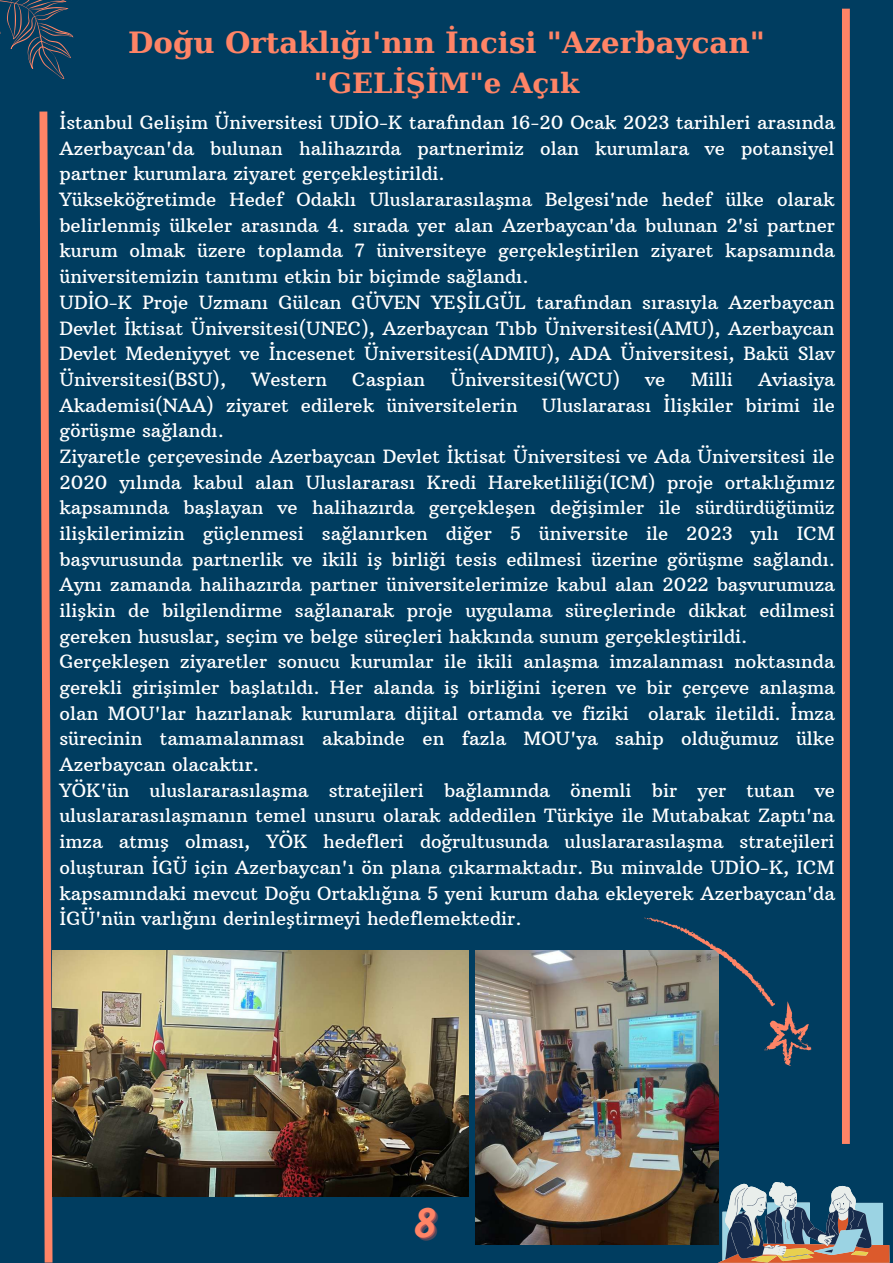
<style>
.page{position:relative;width:893px;height:1263px;background:#003d60}
.page>*{position:absolute;margin:0;border:0;box-sizing:border-box;transform-origin:0 0}
.t1{font:700 29.25px "DejaVu Serif";color:#ff8466}
.t2{font:700 27.75px "DejaVu Serif";color:#ff8466}
.t3{font:18.6px/25.7px "Arbutus Slab";color:#fff}
</style>
<div class="page">
<svg style="left:39px;top:111px;width:17px;height:1152px"></svg>
<div style="left:842px;top:9px;width:8px;height:1135px;background:#ff8466"></div>
<svg style="left:0;top:0;width:74px;height:79px"></svg>
<img style="left:53px;top:950px;width:415px;height:246px">
<svg style="left:718px;top:1182px;width:171px;height:81px"></svg>
<img style="left:475px;top:950px;width:243px;height:295px">
<svg style="left:615px;top:917px;width:197px;height:154px"></svg>
<h1 class="t1" style="left:128px;top:26px;width:638px">Doğu Ortaklığı'nın İncisi "Azerbaycan"</h1>
<h2 class="t2" style="left:314px;top:67px;width:267px">"GELİŞİM"e Açık</h2>
<p class="t3" style="left:59px;top:110px;width:777px">İstanbul Gelişim Üniversitesi UDİO-K tarafından 16-20 Ocak 2023 tarihleri arasında Azerbaycan'da bulunan halihazırda partnerimiz olan kurumlara ve potansiyel partner kurumlara ziyaret gerçekleştirildi.<br>Yükseköğretimde Hedef Odaklı Uluslararasılaşma Belgesi'nde hedef ülke olarak belirlenmiş ülkeler arasında 4. sırada yer alan Azerbaycan'da bulunan 2'si partner kurum olmak üzere toplamda 7 üniversiteye gerçekleştirilen ziyaret kapsamında üniversitemizin tanıtımı etkin bir biçimde sağlandı.<br>UDİO-K Proje Uzmanı Gülcan GÜVEN YEŞİLGÜL tarafından sırasıyla Azerbaycan Devlet İktisat Üniversitesi(UNEC), Azerbaycan Tıbb Üniversitesi(AMU), Azerbaycan Devlet Medeniyyet ve İncesenet Üniversitesi(ADMIU), ADA Üniversitesi, Bakü Slav Üniversitesi(BSU),</p>
<p class="t3" style="left:252px;top:366px;width:77px">Western</p>
<p class="t3" style="left:352px;top:366px;width:74px">Caspian</p>
<p class="t3" style="left:450px;top:366px;width:171px">Üniversitesi(WCU)</p>
<p class="t3" style="left:645px;top:366px;width:21px">ve</p>
<p class="t3" style="left:690px;top:366px;width:44px">Milli</p>
<p class="t3" style="left:758px;top:366px;width:78px">Aviasiya</p>
<p class="t3" style="left:59px;top:392px;width:460px">Akademisi(NAA) ziyaret edilerek üniversitelerin</p>
<p class="t3" style="left:542px;top:392px;width:295px">Uluslararası İlişkiler birimi ile</p>
<p class="t3" style="left:59px;top:418px;width:777px">görüşme sağlandı.<br>Ziyaretle çerçevesinde Azerbaycan Devlet İktisat Üniversitesi ve Ada Üniversitesi ile 2020 yılında kabul alan Uluslararası Kredi Hareketliliği(ICM) proje ortaklığımız kapsamında başlayan ve halihazırda gerçekleşen değişimler ile sürdürdüğümüz ilişkilerimizin güçlenmesi sağlanırken diğer 5 üniversite ile 2023 yılı ICM başvurusunda partnerlik ve ikili iş birliği tesis edilmesi üzerine görüşme sağlandı.<br>Aynı zamanda halihazırda partner üniversitelerimize kabul alan 2022 başvurumuza ilişkin de bilgilendirme sağlanarak proje uygulama süreçlerinde dikkat edilmesi gereken hususlar, seçim ve belge süreçleri hakkında sunum gerçekleştirildi.<br>Gerçekleşen ziyaretler sonucu kurumlar ile ikili anlaşma imzalanması noktasında gerekli girişimler başlatıldı. Her alanda iş birliğini içeren ve bir çerçeve anlaşma olan MOU'lar hazırlanak kurumlara dijital ortamda ve fiziki olarak iletildi. İmza sürecinin tamamalanması akabinde en fazla MOU'ya sahip olduğumuz ülke Azerbaycan olacaktır.<br>YÖK'ün uluslararasılaşma stratejileri bağlamında önemli bir yer tutan ve uluslararasılaşmanın temel unsuru olarak addedilen Türkiye ile Mutabakat Zaptı'na imza atmış olması, YÖK hedefleri doğrultusunda uluslararasılaşma stratejileri oluşturan İGÜ için Azerbaycan'ı ön plana çıkarmaktadır. Bu minvalde UDİO-K, ICM kapsamındaki mevcut Doğu Ortaklığına 5 yeni kurum daha ekleyerek Azerbaycan'da İGÜ'nün varlığını derinleştirmeyi hedeflemektedir.</p>
</div>
